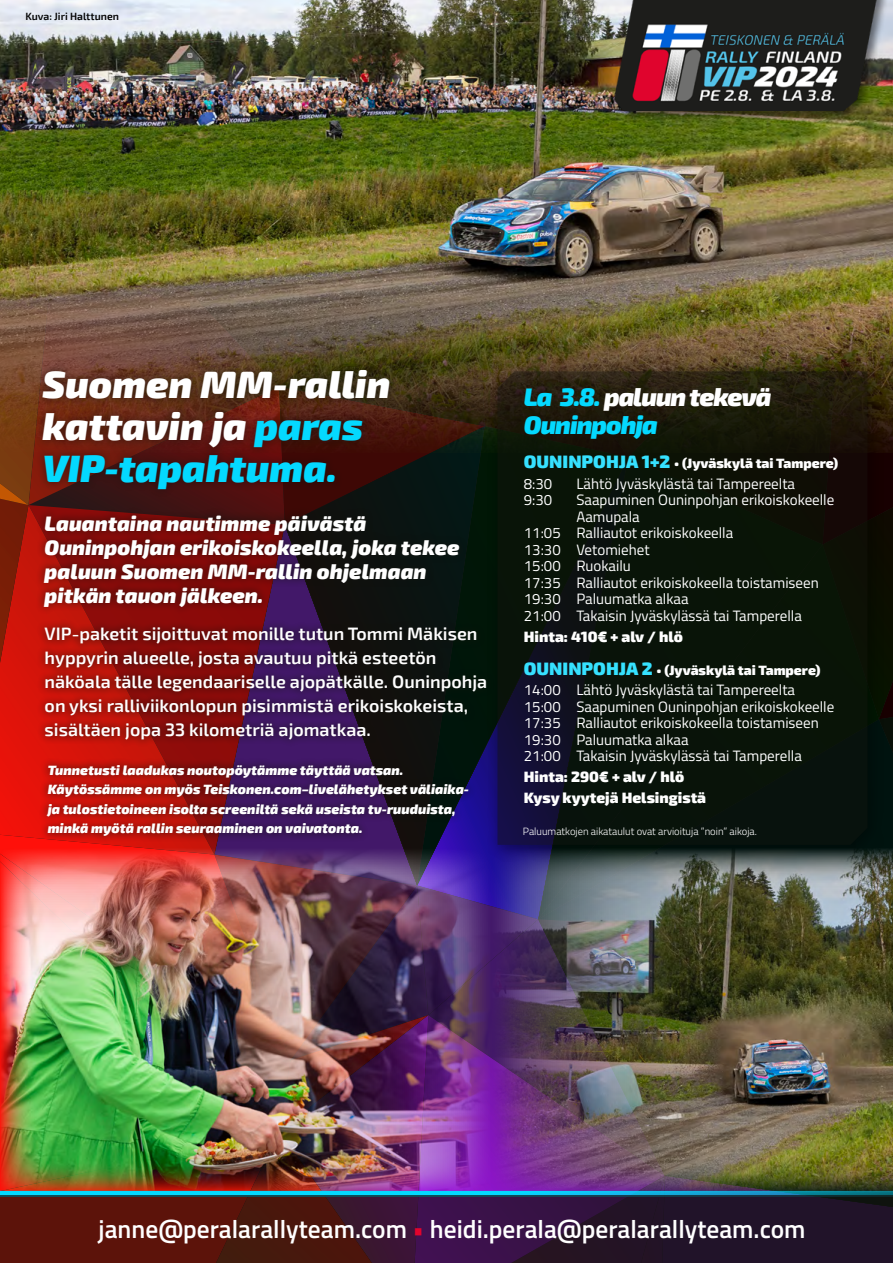
<style>
.page{position:relative;width:893px;height:1263px;background:#fff}
.page>*{position:absolute;margin:0;border:0;box-sizing:border-box;transform-origin:0 0}
.t1{font:italic 900 38.25px/42px "Exo 2";color:#fff}
.t2{font:600 25.5px "Titillium Web";color:#fff}
.t3{font:italic 900 25.5px/28px "Exo 2";letter-spacing:-.04em;color:#04d9ff}
.t4{font:italic 900 21px/24px "Exo 2";color:#fff}
.t5{font:600 18px/24px "Exo 2";color:#fff}
.t6{font:15px/16.5px "Titillium Web";color:#fff}
.t7{font:900 15px/20.7px "Exo 2";color:#fff}
.t8{font:italic 900 13.5px/19.5px "Exo 2";color:#fff}
.t9{font:900 13.5px "Exo 2";color:#fff}
.t10{font:300 10.5px "Titillium Web";color:#fff}
.t11{font:600 10.5px "Exo 2";color:#000}
.s1{color:#04d9ff}
.s2{color:#fff}
.s3{font-size:18px;color:#36e1ff}
.s4{color:#e1042d}
</style>
<div class="page">
<svg style="left:0;top:453px;width:893px;height:396px;background:#711515"></svg>
<img style="left:0;top:849px;width:489px;height:342px">
<img style="left:489px;top:849px;width:404px;height:342px">
<img style="left:0;top:0;width:893px;height:453px">
<div style="left:36px;top:506px;width:459px;height:243px;background:#12110c;opacity:.5"></div>
<div style="left:33px;top:361px;width:366px;height:137px;background:#12110c;opacity:.5"></div>
<div style="left:487px;top:360px;width:397px;height:502px;background:#000;opacity:.75"></div>
<svg style="left:497px;top:371px;width:370px;height:474px;background:#0d130c"></svg>
<div style="left:38px;top:757px;width:439px;height:88px;background:#12110c;opacity:.5"></div>
<svg style="left:0;top:1191px;width:893px;height:5px;background:#0aa9ca"></svg>
<svg style="left:0;top:1196px;width:893px;height:67px;background:#3b1423"></svg>
<div style="left:613px;top:0;width:280px;height:123px;background:#000;opacity:.5"></div>
<img style="left:613px;top:0;width:270px;height:111px">
<p class="t11" style="left:26px;top:10px;width:95px">Kuva: Jiri Halttunen</p>
<h1 class="t1" style="left:43px;top:365px;width:350px">Suomen MM-rallin kattavin ja <span class="s1">paras<br>VIP-tapahtuma.</span></h1>
<h3 class="t4" style="left:45px;top:512px;width:417px">Lauantaina nautimme päivästä<br>Ouninpohjan erikoiskokeella, joka tekee paluun Suomen MM-rallin ohjelmaan pitkän tauon jälkeen.</h3>
<p class="t5" style="left:45px;top:622px;width:444px">VIP-paketit sijoittuvat monille tutun Tommi Mäkisen hyppyrin alueelle, josta avautuu pitkä esteetön näköala tälle legendaariselle ajopätkälle. Ouninpohja on yksi ralliviikonlopun pisimmistä erikoiskokeista, sisältäen jopa 33 kilometriä ajomatkaa.</p>
<p class="t8" style="left:48px;top:761px;width:423px">Tunnetusti laadukas noutopöytämme täyttää vatsan.<br>Käytössämme on myös Teiskonen.com–livelähetykset väliaika&shy;ja tulostietoineen isolta screeniltä sekä useista tv-ruuduista, minkä myötä rallin seuraaminen on vaivatonta.</p>
<h2 class="t3" style="left:524px;top:384px;width:249px">La 3.8. <span class="s2">paluun tekevä<br></span>Ouninpohja</h2>
<p class="t9" style="left:524px;top:455px;width:316px"><span class="s3">OUNINPOHJA 1+2</span> • (Jyväskylä tai Tampere)</p>
<p class="t6" style="left:524px;top:475px;width:30px">8:30</p>
<p class="t6" style="left:576px;top:475px;width:220px">Lähtö Jyväskylästä tai Tampereelta</p>
<p class="t6" style="left:524px;top:491px;width:30px">9:30</p>
<p class="t6" style="left:576px;top:491px;width:259px">Saapuminen Ouninpohjan erikoiskokeelle</p>
<p class="t6" style="left:576px;top:508px;width:65px">Aamupala</p>
<p class="t6" style="left:524px;top:524px;width:211px">11:05 Ralliautot erikoiskokeella</p>
<p class="t6" style="left:524px;top:541px;width:127px">13:30 Vetomiehet</p>
<p class="t6" style="left:524px;top:557px;width:108px">15:00 Ruokailu</p>
<p class="t6" style="left:524px;top:574px;width:296px">17:35 Ralliautot erikoiskokeella toistamiseen</p>
<p class="t6" style="left:524px;top:590px;width:166px">19:30 Paluumatka alkaa</p>
<p class="t6" style="left:524px;top:607px;width:279px">21:00 Takaisin Jyväskylässä tai Tamperella</p>
<p class="t7" style="left:524px;top:626px;width:161px">Hinta: 410€ + alv / hlö</p>
<p class="t9" style="left:524px;top:662px;width:298px"><span class="s3">OUNINPOHJA 2</span> • (Jyväskylä tai Tampere)</p>
<p class="t6" style="left:524px;top:681px;width:312px">14:00 Lähtö Jyväskylästä tai Tampereelta 15:00 Saapuminen Ouninpohjan erikoiskokeelle 17:35 Ralliautot erikoiskokeella toistamiseen 19:30 Paluumatka alkaa<br>21:00 Takaisin Jyväskylässä tai Tamperella</p>
<p class="t7" style="left:524px;top:767px;width:184px">Hinta: 290€ + alv / hlö<br>Kysy kyytejä Helsingistä</p>
<p class="t10" style="left:523px;top:823px;width:236px">Paluumatkojen aikataulut ovat arvioituja ”noin” aikoja.</p>
<h2 class="t2" style="left:99px;top:1209px;width:709px">janne@peralarallyteam.com <span class="s4">•</span> heidi.perala@peralarallyteam.com</h2>
</div>
